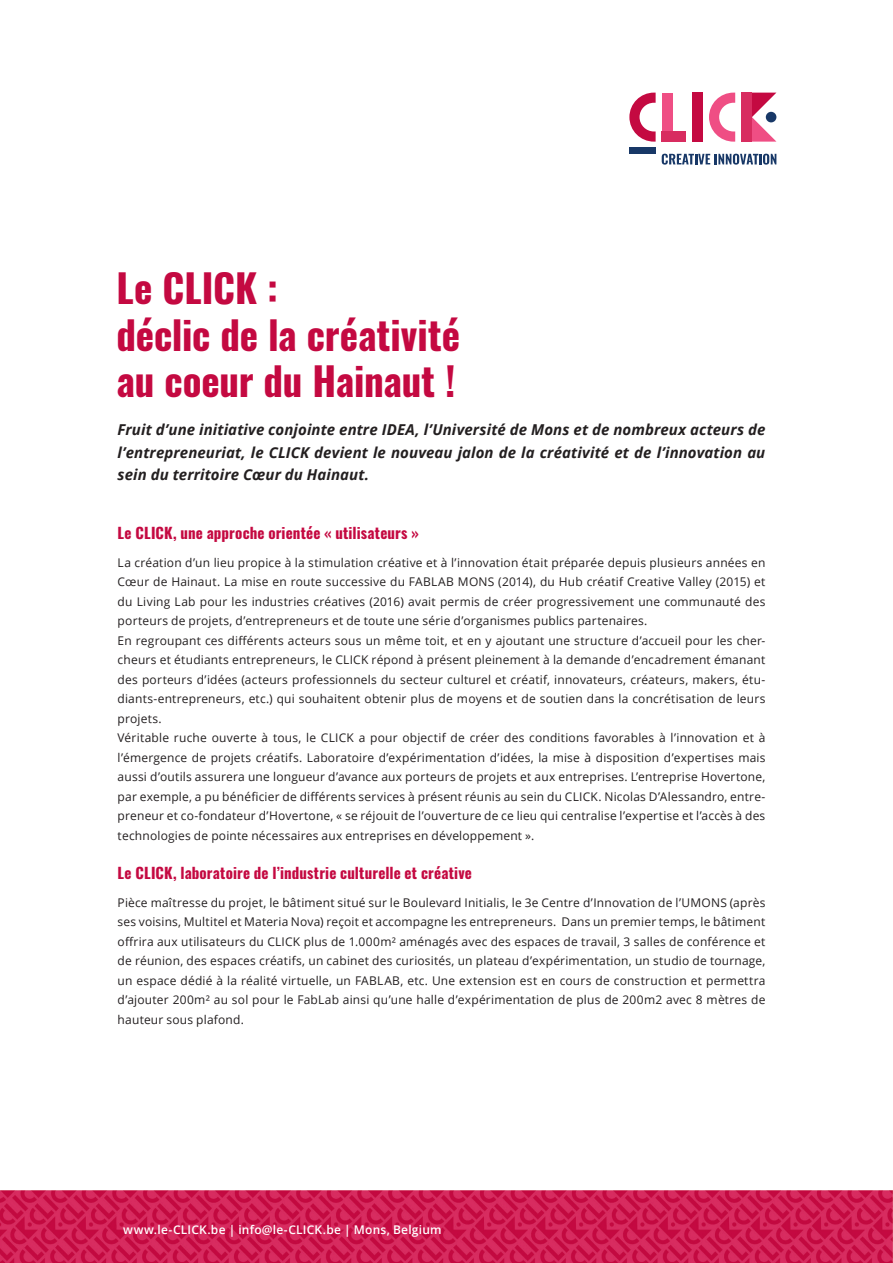
<style>
.page{position:relative;width:893px;height:1263px;background:#fff}
.page>*{position:absolute;margin:0;border:0;box-sizing:border-box;transform-origin:0 0}
.t1{font:700 39px/46.8px "Oswald";letter-spacing:-.005em;color:#c40941}
.t2{font:italic 700 15px/22.5px "Open Sans";letter-spacing:.005em;color:#231f20;text-align:justify}
.t3{font:700 15px "Oswald";letter-spacing:.01em;color:#c40941}
.t4{font:12px/19.5px "Open Sans";letter-spacing:.015em;color:#231f20}
.t5{font:600 12px "Open Sans";letter-spacing:.015em;color:#fff}
</style>
<div class="page">
<svg style="left:662px;top:154px;width:114px;height:11px"></svg>
<div style="left:629px;top:148px;width:27px;height:6px;background:#183867"></div>
<div style="left:692px;top:93px;width:11px;height:49px;background:#c40941"></div>
<div style="left:662px;top:93px;width:10px;height:49px;background:#ef4e84"></div>
<div style="left:662px;top:131px;width:24px;height:11px;background:#d82c60"></div>
<svg style="left:629px;top:93px;width:27px;height:49px"></svg>
<svg style="left:709px;top:93px;width:26px;height:49px"></svg>
<svg style="left:752px;top:93px;width:24px;height:49px"></svg>
<div style="left:741px;top:93px;width:11px;height:49px;background:#d82c60"></div>
<div style="left:766px;top:112px;width:10px;height:10px;background:#183867;border-radius:50%"></div>
<img style="left:0;top:1191px;width:893px;height:72px">
<h1 class="t1" style="left:117px;top:261px;width:345px">Le CLICK :<br>déclic de la créativité au coeur du Hainaut !</h1>
<p class="t2" style="left:118px;top:418px;width:649px">Fruit d’une initiative conjointe entre IDEA, l’Université de Mons et de nombreux acteurs de l’entrepreneuriat, le CLICK devient le nouveau jalon de la créativité et de l’innovation au sein du territoire Cœur du Hainaut.</p>
<p class="t3" style="left:118px;top:519px;width:303px">Le CLICK, une approche orientée « utilisateurs »</p>
<p class="t4" style="left:118px;top:552px;width:649px">La création d’un lieu propice à la stimulation créative et à l’innovation était préparée depuis plusieurs années en Cœur de Hainaut. La mise en route successive du FABLAB MONS (2014), du Hub créatif Creative Valley (2015) et du Living Lab pour les industries créatives (2016) avait permis de créer progressivement une communauté des porteurs de projets, d’entrepreneurs et de toute une série d’organismes publics partenaires.<br>En regroupant ces différents acteurs sous un même toit, et en y ajoutant une structure d’accueil pour les cher&shy;cheurs et étudiants entrepreneurs, le CLICK répond à présent pleinement à la demande d’encadrement émanant des porteurs d’idées (acteurs professionnels du secteur culturel et créatif, innovateurs, créateurs, makers, étu&shy;diants-entrepreneurs, etc.) qui souhaitent obtenir plus de moyens et de soutien dans la concrétisation de leurs projets.<br>Véritable ruche ouverte à tous, le CLICK a pour objectif de créer des conditions favorables à l’innovation et à l’émergence de projets créatifs. Laboratoire d’expérimentation d’idées, la mise à disposition d’expertises mais aussi d’outils assurera une longueur d’avance aux porteurs de projets et aux entreprises. L’entreprise Hovertone, par exemple, a pu bénéficier de différents services à présent réunis au sein du CLICK. Nicolas D’Alessandro, entre&shy;preneur et co-fondateur d’Hovertone, « se réjouit de l’ouverture de ce lieu qui centralise l’expertise et l’accès à des technologies de pointe nécessaires aux entreprises en développement ».</p>
<p class="t3" style="left:118px;top:859px;width:356px">Le CLICK, laboratoire de l’industrie culturelle et créative</p>
<p class="t4" style="left:118px;top:892px;width:649px;text-align:justify">Pièce maîtresse du projet, le bâtiment situé sur le Boulevard Initialis, le 3e Centre d’Innovation de l’UMONS (après ses voisins, Multitel et Materia Nova) reçoit et accompagne les entrepreneurs. Dans un premier temps, le bâtiment offrira aux utilisateurs du CLICK plus de 1.000m² aménagés avec des espaces de travail, 3 salles de conférence et de réunion, des espaces créatifs, un cabinet des curiosités, un plateau d’expérimentation, un studio de tournage, un espace dédié à la réalité virtuelle, un FABLAB, etc. Une extension est en cours de construction et permettra d’ajouter 200m² au sol pour le FabLab ainsi qu’une halle d’expérimentation de plus de 200m2 avec 8 mètres de hauteur sous plafond.</p>
<p class="t5" style="left:123px;top:1222px;width:320px">www.le-CLICK.be | info@le-CLICK.be | Mons, Belgium</p>
</div>
